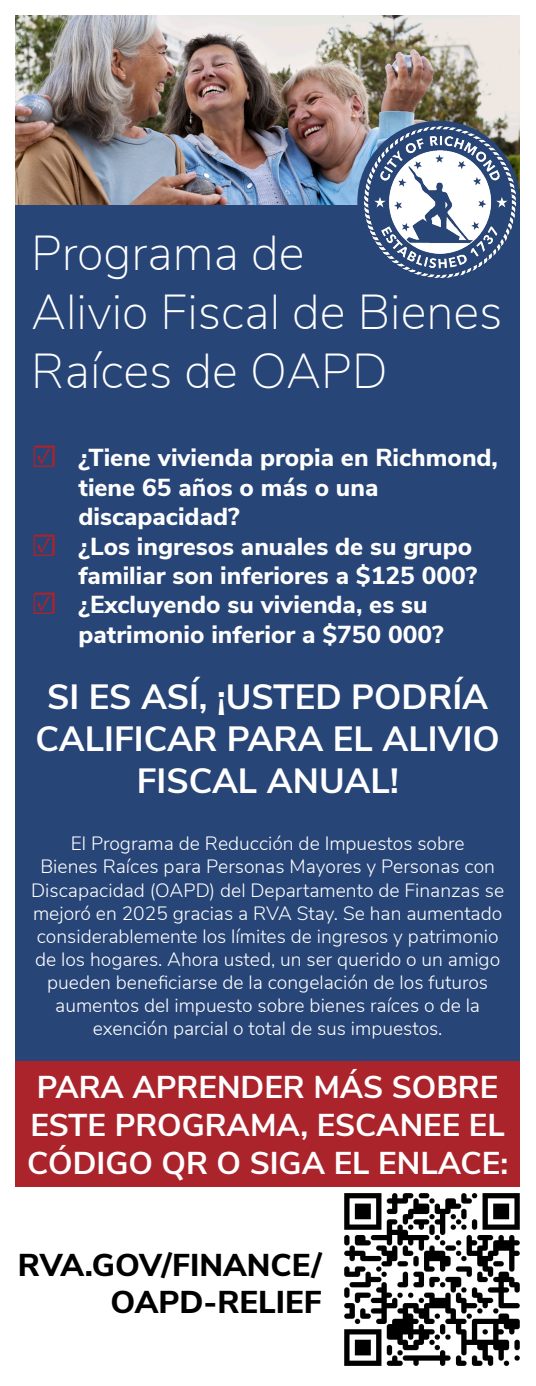
<style>
.page{position:relative;width:536px;height:1386px;background:#fff}
.page>*{position:absolute;margin:0;border:0;box-sizing:border-box;transform-origin:0 0}
.t1{font:200 49px/58.8px "Nunito Sans";color:#fff}
.t2{font:700 35px/42px "Nunito Sans";color:#fff;text-align:center}
.t3{font:700 31.5px/37.8px "Nunito Sans";color:#fff;text-align:center}
.t4{font:800 31.5px/37.8px "Nunito Sans";color:#000;text-align:right}
.t5{font:800 24.5px/29.4px "Nunito Sans";color:#fff}
.t6{font:300 19.25px/23.1px "Nunito Sans";color:#fff;text-align:center}
.s1{font-family:"Minion Pro";font-weight:400;font-size:31.5px;color:#ab242b}
</style>
<div class="page">
<div style="left:15px;top:205px;width:504px;height:883px;background:#274577"></div>
<img style="left:15px;top:16px;width:504px;height:189px">
<img style="left:345px;top:115px;width:175px;height:179px">
<img style="left:344px;top:1193px;width:176px;height:173px">
<div style="left:15px;top:1061px;width:504px;height:126px;background:#ab242b"></div>
<p class="t1" style="left:31px;top:222px;width:275px">Programa de</p>
<p class="t1" style="left:31px;top:280px;width:472px">Alivio Fiscal de Bienes<br>Raíces de OAPD</p>
<p class="t5" style="left:78px;top:442px;width:421px;text-indent:-47px"><span class="s1">☑</span> ¿Tiene vivienda propia en Richmond, tiene 65 años o más o una discapacidad?</p>
<p class="t5" style="left:31px;top:530px;width:447px;text-align:right"><span class="s1">☑</span> ¿Los ingresos anuales de su grupo familiar son inferiores a $125 000?</p>
<p class="t5" style="left:78px;top:589px;width:366px;text-indent:-47px"><span class="s1">☑</span> ¿Excluyendo su vivienda, es su patrimonio inferior a $750 000?</p>
<p class="t2" style="left:35px;top:674px;width:465px">SI ES ASÍ, ¡USTED PODRÍA<br>CALIFICAR PARA EL ALIVIO<br>FISCAL ANUAL!</p>
<p class="t6" style="left:31px;top:831px;width:474px">El Programa de Reducción de Impuestos sobre<br>Bienes Raíces para Personas Mayores y Personas con Discapacidad (OAPD) del Departamento de Finanzas se mejoró en 2025 gracias a RVA Stay. Se han aumentado considerablemente los límites de ingresos y patrimonio de los hogares. Ahora usted, un ser querido o un amigo pueden beneficiarse de la congelación de los futuros aumentos del impuesto sobre bienes raíces o de la exención parcial o total de sus impuestos.</p>
<p class="t3" style="left:27px;top:1067px;width:482px">PARA APRENDER MÁS SOBRE<br>ESTE PROGRAMA, ESCANEE EL<br>CÓDIGO QR O SIGA EL ENLACE:</p>
<p class="t4" style="left:18px;top:1244px;width:305px">RVA.GOV/FINANCE/<br>OAPD-RELIEF</p>
</div>
